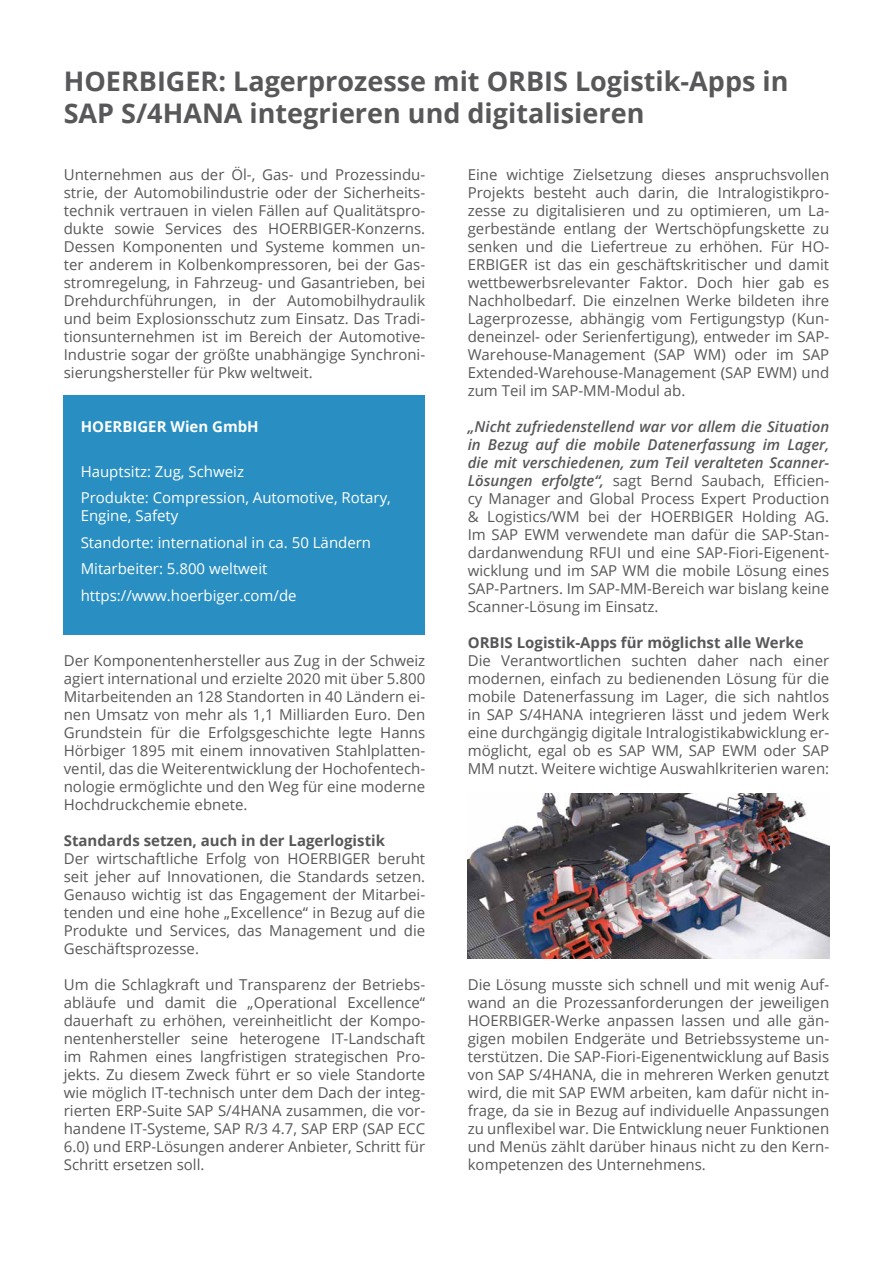
<style>
.page{position:relative;width:893px;height:1263px;background:#fff}
.page>*{position:absolute;margin:0;border:0;box-sizing:border-box;transform-origin:0 0}
.t1{font:700 27px/32.4px "Open Sans";color:#58585a}
.t2{font:15px/18px "Open Sans";color:#58585a;text-align:justify}
.t3{font:15px/26.5px "Open Sans";color:#fff}
.t4{font:700 15px "Open Sans";color:#58585a}
.t5{font:700 15px "Open Sans";color:#fff}
.s1{font-weight:600;font-style:italic}
</style>
<div class="page">
<div style="left:64px;top:395px;width:361px;height:240px;background:#298fc2"></div>
<img style="left:468px;top:793px;width:361px;height:166px">
<h1 class="t1" style="left:64px;top:64px;width:726px">HOERBIGER: Lagerprozesse mit ORBIS Logistik-Apps in<br>SAP S/4HANA integrieren und digitalisieren</h1>
<p class="t2" style="left:64px;top:165px;width:363px">Unternehmen aus der Öl-, Gas- und Prozessindu&shy;strie, der Automobilindustrie oder der Sicherheits&shy;technik vertrauen in vielen Fällen auf Qualitätspro&shy;dukte sowie Services des HOERBIGER-Konzerns.<br>Dessen Komponenten und Systeme kommen un&shy;ter anderem in Kolbenkompressoren, bei der Gas&shy;stromregelung, in Fahrzeug- und Gasantrieben, bei Drehdurchführungen, in der Automobilhydraulik und beim Explosionsschutz zum Einsatz. Das Tradi&shy;tionsunternehmen ist im Bereich der Automotive-Industrie sogar der größte unabhängige Synchroni&shy;sierungshersteller für Pkw weltweit.</p>
<p class="t5" style="left:81px;top:416px;width:180px">HOERBIGER Wien GmbH</p>
<p class="t3" style="left:81px;top:457px;width:312px">Hauptsitz: Zug, Schweiz<br>Produkte: Compression, Automotive, Rotary,</p>
<p class="t3" style="left:81px;top:502px;width:292px">Engine, Safety<br>Standorte: international in ca. 50 Ländern<br>Mitarbeiter: 5.800 weltweit https://www.hoerbiger.com/de</p>
<p class="t2" style="left:64px;top:651px;width:363px">Der Komponentenhersteller aus Zug in der Schweiz agiert international und erzielte 2020 mit über 5.800<br>Mitarbeitenden an 128 Standorten in 40 Ländern ei&shy;nen Umsatz von mehr als 1,1 Milliarden Euro. Den Grundstein für die Erfolgsgeschichte legte Hanns Hörbiger 1895 mit einem innovativen Stahlplatten&shy;ventil, das die Weiterentwicklung der Hochofentech&shy;nologie ermöglichte und den Weg für eine moderne Hochdruckchemie ebnete.</p>
<p class="t4" style="left:64px;top:830px;width:323px">Standards setzen, auch in der Lagerlogistik</p>
<p class="t2" style="left:64px;top:849px;width:363px">Der wirtschaftliche Erfolg von HOERBIGER beruht seit jeher auf Innovationen, die Standards setzen.<br>Genauso wichtig ist das Engagement der Mitarbei&shy;tenden und eine hohe „Excellence“ in Bezug auf die Produkte und Services, das Management und die Geschäftsprozesse.</p>
<p class="t2" style="left:64px;top:975px;width:363px">Um die Schlagkraft und Transparenz der Betriebs&shy;abläufe und damit die „Operational Excellence“ dauerhaft zu erhöhen, vereinheitlicht der Kompo&shy;nentenhersteller seine heterogene IT-Landschaft im Rahmen eines langfristigen strategischen Pro&shy;jekts. Zu diesem Zweck führt er so viele Standorte wie möglich IT-technisch unter dem Dach der integ&shy;rierten ERP-Suite SAP S/4HANA zusammen, die vor&shy;handene IT-Systeme, SAP R/3 4.7, SAP ERP (SAP ECC 6.0) und ERP-Lösungen anderer Anbieter, Schritt für Schritt ersetzen soll.</p>
<p class="t2" style="left:468px;top:165px;width:363px">Eine wichtige Zielsetzung dieses anspruchsvollen Projekts besteht auch darin, die Intralogistikpro&shy;zesse zu digitalisieren und zu optimieren, um La&shy;gerbestände entlang der Wertschöpfungskette zu senken und die Liefertreue zu erhöhen. Für HO-ERBIGER ist das ein geschäftskritischer und damit wettbewerbsrelevanter Faktor. Doch hier gab es Nachholbedarf. Die einzelnen Werke bildeten ihre Lagerprozesse, abhängig vom Fertigungstyp (Kun&shy;deneinzel- oder Serienfertigung), entweder im SAP-Warehouse-Management (SAP WM) oder im SAP Extended-Warehouse-Management (SAP EWM) und zum Teil im SAP-MM-Modul ab.</p>
<p class="t2" style="left:468px;top:417px;width:363px"><span class="s1">„Nicht zufriedenstellend war vor allem die Situation in Bezug auf die mobile Datenerfassung im Lager, die mit verschiedenen, zum Teil veralteten Scanner-Lösungen erfolgte“,</span> sagt Bernd Saubach, Efficien&shy;cy Manager and Global Process Expert Production &amp; Logistics/WM bei der HOERBIGER Holding AG.<br>Im SAP EWM verwendete man dafür die SAP-Stan&shy;dardanwendung RFUI und eine SAP-Fiori-Eigenent&shy;wicklung und im SAP WM die mobile Lösung eines SAP-Partners. Im SAP-MM-Bereich war bislang keine Scanner-Lösung im Einsatz.</p>
<p class="t4" style="left:468px;top:632px;width:337px">ORBIS Logistik-Apps für möglichst alle Werke</p>
<p class="t2" style="left:468px;top:651px;width:363px">Die Verantwortlichen suchten daher nach einer modernen, einfach zu bedienenden Lösung für die mobile Datenerfassung im Lager, die sich nahtlos in SAP S/4HANA integrieren lässt und jedem Werk eine durchgängig digitale Intralogistikabwicklung er&shy;möglicht, egal ob es SAP WM, SAP EWM oder SAP MM nutzt. Weitere wichtige Auswahlkriterien waren:</p>
<p class="t2" style="left:468px;top:975px;width:363px">Die Lösung musste sich schnell und mit wenig Auf&shy;wand an die Prozessanforderungen der jeweiligen HOERBIGER-Werke anpassen lassen und alle gän&shy;gigen mobilen Endgeräte und Betriebssysteme un&shy;terstützen. Die SAP-Fiori-Eigenentwicklung auf Basis von SAP S/4HANA, die in mehreren Werken genutzt wird, die mit SAP EWM arbeiten, kam dafür nicht in&shy;frage, da sie in Bezug auf individuelle Anpassungen zu unflexibel war. Die Entwicklung neuer Funktionen und Menüs zählt darüber hinaus nicht zu den Kern&shy;kompetenzen des Unternehmens.</p>
</div>
